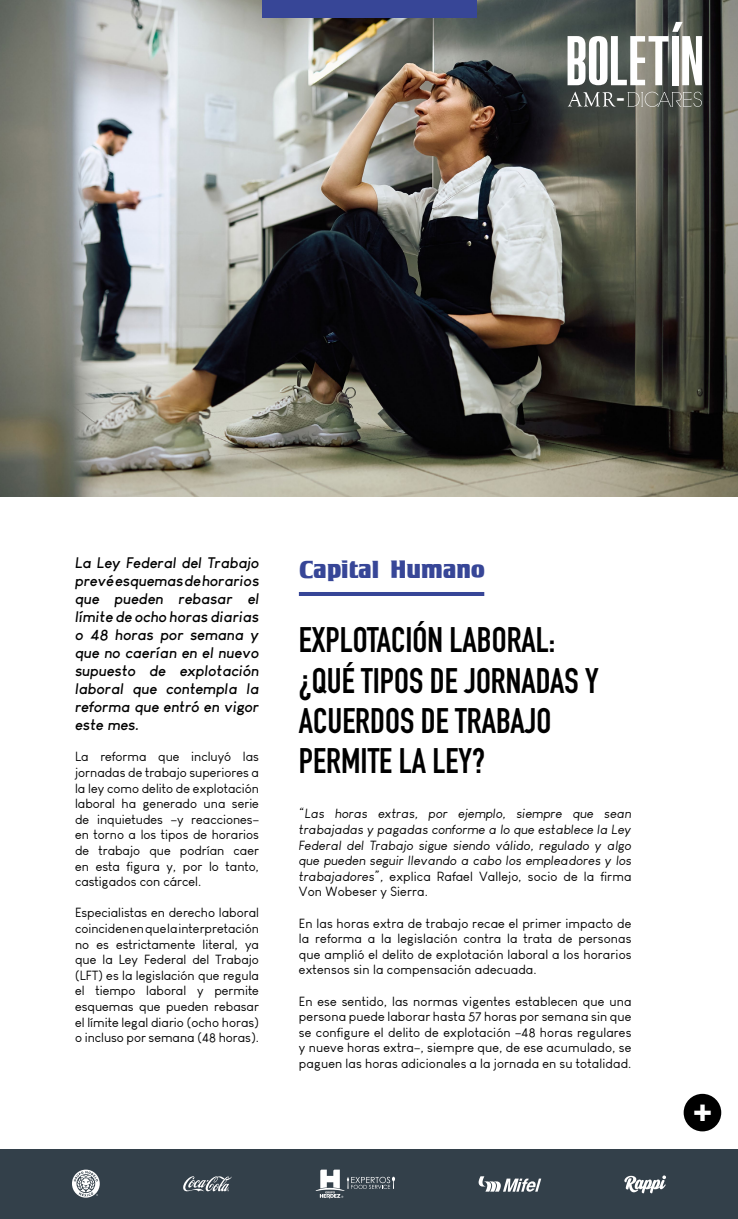
<style>
.page{position:relative;width:738px;height:1219px;background:#fff}
.page>*{position:absolute;margin:0;border:0;box-sizing:border-box;transform-origin:0 0}
.t1{font:55px "Pirrata";color:#fff}
.t2{font:700 35px/40px "DIN Condensed";color:#000}
.t3{font:30px "Tobago Poster";color:#fff}
.t4{font:25px "Tobago Poster";color:#374697}
.t5{font:23.1px "Pirrata";color:#fff}
.t6{font:italic 700 15px/18px "Louis George Cafe";letter-spacing:.01em;color:#000;text-align:justify}
.t7{font:13px/15.6px "Louis George Cafe";letter-spacing:.005em;color:#000;text-align:justify}
.t8{font:italic 13px/15.6px "Louis George Cafe";letter-spacing:.01em;color:#000;text-align:justify}
.s1{font-style:normal}
</style>
<div class="page">
<hr style="left:737px;top:1149px;width:1px;height:70px;background:#33404a">
<img style="left:0;top:0;width:737px;height:496px">
<div style="left:0;top:1149px;width:737px;height:70px;background:#33404a"></div>
<hr style="left:298px;top:592px;width:186px;height:4px;background:#374697">
<div style="left:683px;top:1094px;width:37px;height:37px;background:#000;border-radius:50%"></div>
<div style="left:261px;top:0;width:215px;height:17px;background:#374697"></div>
<svg style="left:72px;top:1170px;width:28px;height:28px"></svg>
<svg style="left:624px;top:1175px;width:41px;height:18px"></svg>
<svg style="left:315px;top:1170px;width:80px;height:28px"></svg>
<svg style="left:183px;top:1176px;width:49px;height:16px"></svg>
<svg style="left:478px;top:1176px;width:63px;height:16px"></svg>
<svg style="left:567px;top:92px;width:48px;height:15px"></svg>
<svg style="left:627px;top:92px;width:74px;height:15px"></svg>
<svg style="left:671px;top:22px;width:11px;height:10px"></svg>
<h1 class="t1" style="left:565px;top:32px;width:139px">BOLETIN</h1>
<h3 class="t5" style="left:616px;top:86px;width:10px">-</h3>
<p class="t6" style="left:75px;top:554px;width:185px">La Ley Federal del Trabajo prevé esquemas de horarios que pueden rebasar el límite de ocho horas diarias o 48 horas por semana y que no caerían en el nuevo supuesto de explotación laboral que contempla la reforma que entró en vigor este mes.</p>
<p class="t7" style="left:75px;top:749px;width:185px">La reforma que incluyó las jornadas de trabajo superiores a la ley como delito de explotación laboral ha generado una serie de inquietudes –y reacciones– en torno a los tipos de horarios de trabajo que podrían caer en esta figura y, por lo tanto, castigados con cárcel.</p>
<p class="t7" style="left:75px;top:905px;width:185px">Especialistas en derecho laboral coinciden en que la interpretación no es estrictamente literal, ya que la Ley Federal del Trabajo (LFT) es la legislación que regula el tiempo laboral y permite esquemas que pueden rebasar el límite legal diario (ocho horas) o incluso por semana (48 horas).</p>
<h3 class="t4" style="left:298px;top:555px;width:187px">Capital Humano</h3>
<h2 class="t2" style="left:298px;top:620px;width:301px">EXPLOTACIÓN LABORAL: ¿QUÉ TIPOS DE JORNADAS Y<br>ACUERDOS DE TRABAJO<br>PERMITE LA LEY?</h2>
<p class="t8" style="left:298px;top:806px;width:334px">“Las horas extras, por ejemplo, siempre que sean trabajadas y pagadas conforme a lo que establece la Ley Federal del Trabajo sigue siendo válido, regulado y algo que pueden seguir llevando a cabo los empleadores y los trabajadores”, <span class="s1">explica Rafael Vallejo, socio de la firma Von Wobeser y Sierra.</span></p>
<p class="t7" style="left:298px;top:915px;width:334px">En las horas extra de trabajo recae el primer impacto de la reforma a la legislación contra la trata de personas que amplió el delito de explotación laboral a los horarios extensos sin la compensación adecuada.</p>
<p class="t7" style="left:298px;top:993px;width:334px">En ese sentido, las normas vigentes establecen que una persona puede laborar hasta 57 horas por semana sin que se configure el delito de explotación –48 horas regulares y nueve horas extra–, siempre que, de ese acumulado, se paguen las horas adicionales a la jornada en su totalidad.</p>
<h3 class="t3" style="left:691px;top:1092px;width:21px">+</h3>
</div>
